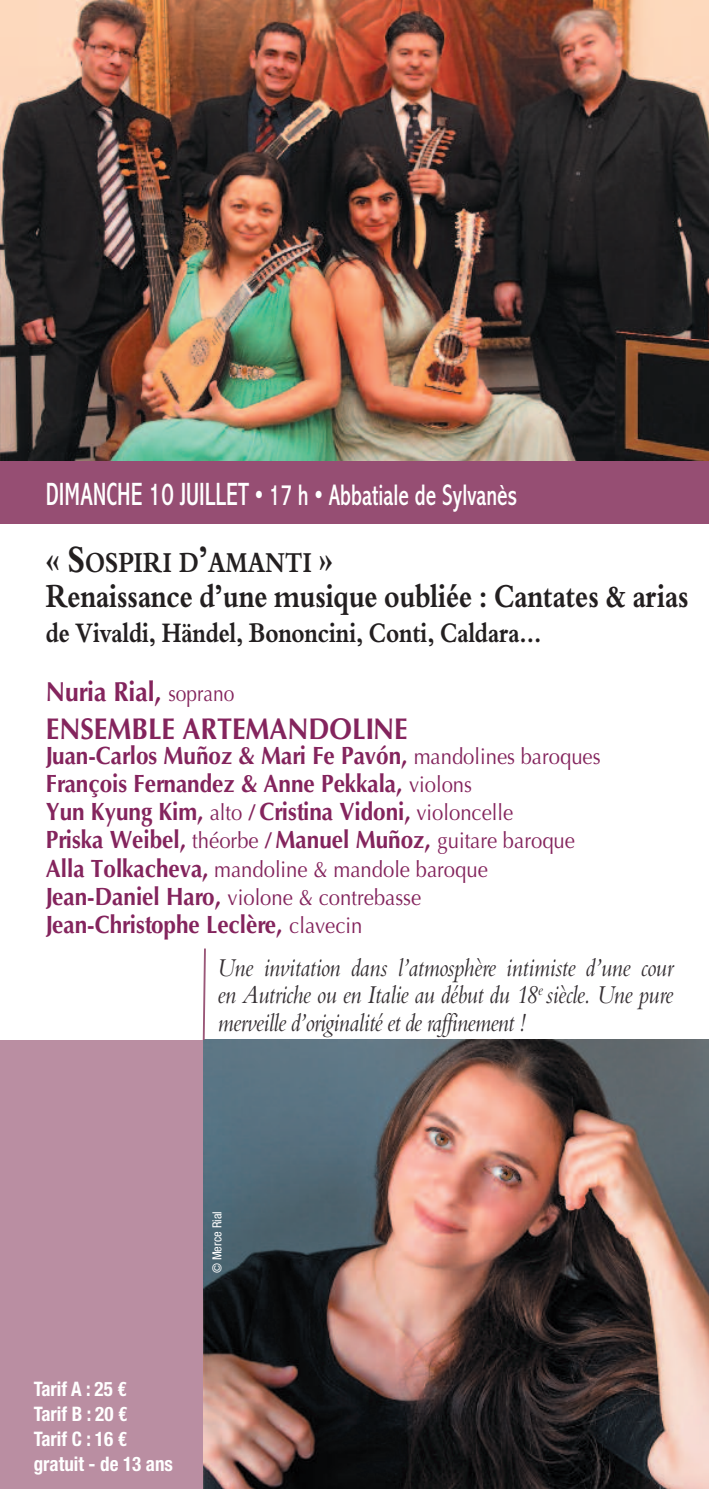
<style>
.page{position:relative;width:709px;height:1489px;background:#fff}
.page>*{position:absolute;margin:0;border:0;box-sizing:border-box;transform-origin:0 0}
.t1{font:700 32.5px "Bergamo Std";color:#231f20;scale:.8 1}
.t2{font:condensed 30px "Abadi";color:#fff;scale:.8 1}
.t3{font:700 30px "Optima";color:#84245d;scale:.9 1}
.t4{font:700 28px "Bergamo Std";color:#231f20;scale:.8 1}
.t5{font:700 27.5px "Bergamo Std";color:#231f20;scale:.8 1}
.t6{font:700 27.5px "Optima";color:#84245d;scale:.9 1}
.t7{font:700 25px/28.2px "Optima";color:#84245d;scale:.9 1}
.t8{font:italic 25px/27.5px "Bergamo Std";letter-spacing:-.015em;color:#363034;text-align:justify;scale:.88 1}
.t9{font:22.5px/28.2px "Optima";color:#84245d;scale:.9 1}
.t10{font:700 condensed 20px/25px "Helvetica Neue";color:#fff;scale:.95 1}
.t11{font:condensed 12.5px "Helvetica Neue";color:#fff}
.s1{font-size:32.5px}
.s2{font-size:37.5px}
.s3{font-weight:400;font-size:22.5px}
.s4{font-size:22.5px}
.s5{font-weight:700;font-size:25px}
</style>
<div class="page">
<hr style="left:0;top:0;width:1px;height:1488px;background:#d4bcc7">
<div style="left:0;top:1039px;width:204px;height:449px;background:#ba8ea2"></div>
<div style="left:0;top:458px;width:709px;height:66px;background:#964e73"></div>
<img style="left:0;top:0;width:709px;height:461px">
<img style="left:204px;top:1039px;width:505px;height:449px">
<svg style="left:202px;top:948px;width:5px;height:93px"></svg>
<p class="t2" style="left:46px;top:476px;width:590px"><span class="s1">DIMANCHE 10 JUILLET</span> • 17 h • Abbatiale de Sylvanès</p>
<p class="t4" style="left:46px;top:551px;width:360px"><span class="s2">« S</span>OSPIRI D<span class="s2">’</span>AMANTI <span class="s2">»</span></p>
<h1 class="t1" style="left:46px;top:583px;width:805px">Renaissance d’une musique oubliée : Cantates &amp; arias</h1>
<p class="t5" style="left:46px;top:622px;width:621px">de Vivaldi, Händel, Bononcini, Conti, Caldara...</p>
<p class="t6" style="left:46px;top:675px;width:211px">Nuria Rial, <span class="s3">soprano</span></p>
<p class="t3" style="left:46px;top:711px;width:403px">ENSEMBLE ARTEMANDOLINE</p>
<p class="t7" style="left:46px;top:741px;width:618px">Juan-Carlos Muñoz &amp; Mari Fe Pavón, <span class="s3">mandolines baroques </span>François Fernandez &amp; Anne Pekkala, <span class="s3">violons<br></span>Yun Kyung Kim, <span class="s3">alto</span> <span class="s4">/</span> Cristina Vidoni, <span class="s3">violoncelle<br></span>Priska Weibel, <span class="s3">théorbe</span> <span class="s4">/</span> Manuel Muñoz, <span class="s3">guitare baroque</span></p>
<p class="t9" style="left:46px;top:855px;width:492px"><span class="s5">Alla Tolkacheva,</span> mandoline &amp; mandole baroque<br><span class="s5">Jean-Daniel Haro,</span> violone &amp; contrebasse</p>
<p class="t7" style="left:46px;top:910px;width:353px">Jean-Christophe Leclère, <span class="s3">clavecin</span></p>
<p class="t8" style="left:218px;top:955px;width:519px">Une invitation dans l’atmosphère intimiste d’une cour en Autriche ou en Italie au début du 18<sup>e</sup> siècle. Une pure merveille d’originalité et de raffinement !</p>
<p class="t11" style="left:213px;top:1273px;width:64px;rotate:-90deg">© Merce Rial</p>
<p class="t10" style="left:34px;top:1376px;width:148px">Tarif A : 25 €<br>Tarif B : 20 €<br>Tarif C : 16 € gratuit - de 13 ans</p>
</div>
